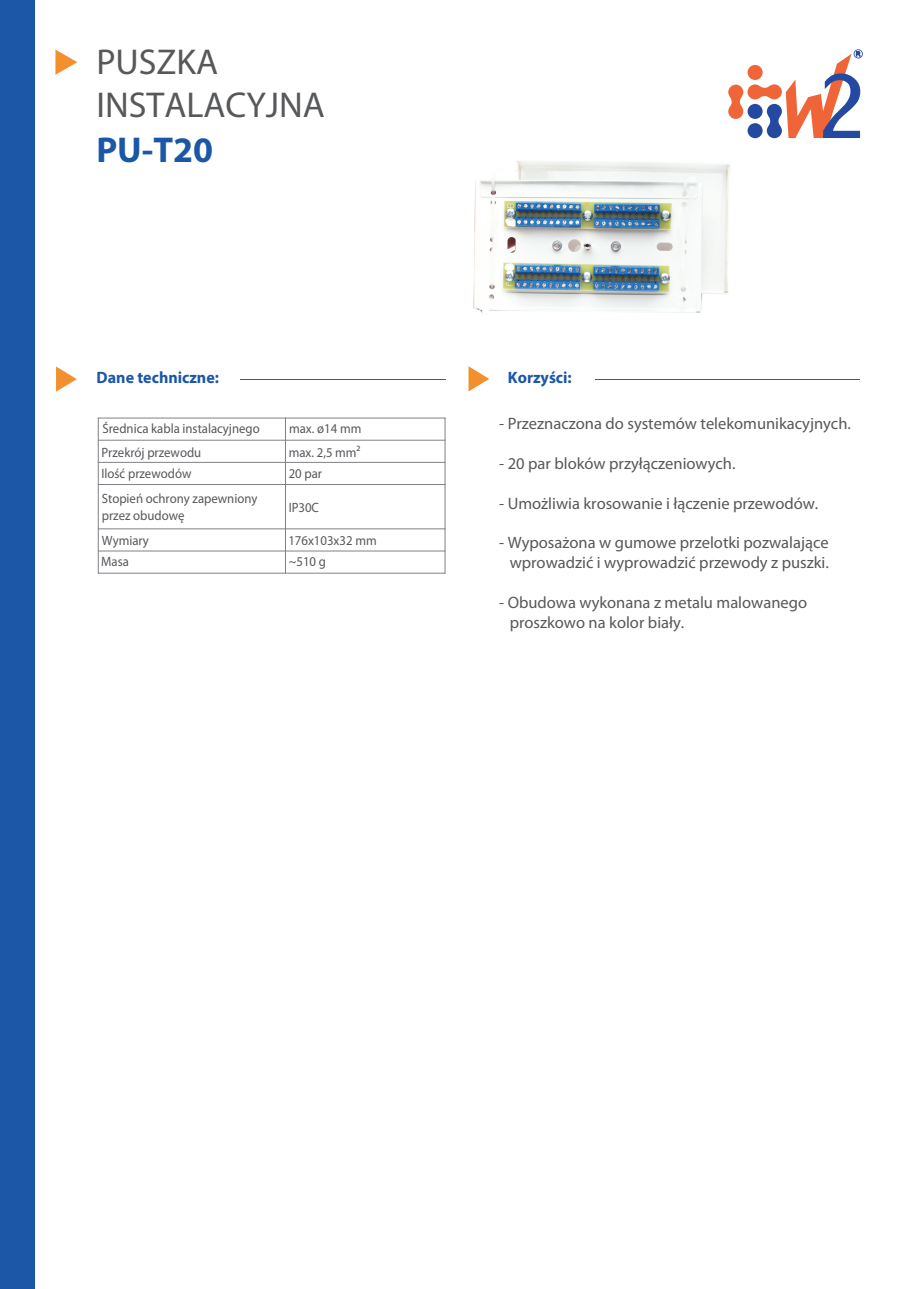
<style>
.page{position:relative;width:919px;height:1289px;background:#fff}
.page>*{position:absolute;margin:0;border:0;box-sizing:border-box;transform-origin:0 0}
.t1{font:36px/43.2px "Myriad Pro";color:#57585a}
.t2{font:700 36px "Myriad Pro";color:#1c57a7}
.t3{font:16.5px/19.8px "Myriad Pro";color:#57585a;text-align:right}
.t4{font:700 16.5px "Myriad Pro";color:#1c57a7}
.t5{font:13.5px/16.2px "Myriad Pro";color:#57585a;scale:.95 1}
</style>
<div class="page">
<svg style="left:729px;top:49px;width:133px;height:89px"></svg>
<hr style="left:240px;top:378px;width:206px;height:1px;background:#57585a">
<hr style="left:98px;top:417px;width:1px;height:156px;background:#808285">
<hr style="left:285px;top:417px;width:1px;height:156px;background:#808285">
<hr style="left:444px;top:417px;width:1px;height:156px;background:#808285">
<hr style="left:98px;top:572px;width:347px;height:1px;background:#808285">
<hr style="left:98px;top:550px;width:347px;height:1px;background:#808285">
<hr style="left:98px;top:528px;width:347px;height:1px;background:#808285">
<hr style="left:98px;top:484px;width:347px;height:1px;background:#808285">
<hr style="left:98px;top:462px;width:347px;height:1px;background:#808285">
<hr style="left:98px;top:440px;width:347px;height:1px;background:#808285">
<hr style="left:98px;top:417px;width:347px;height:1px;background:#808285">
<div style="left:0;top:0;width:34px;height:1288px;background:#1c57a7"></div>
<img style="left:473px;top:161px;width:257px;height:152px">
<hr style="left:594px;top:378px;width:265px;height:1px;background:#57585a">
<svg style="left:55px;top:50px;width:22px;height:25px"></svg>
<svg style="left:56px;top:366px;width:21px;height:26px"></svg>
<svg style="left:468px;top:366px;width:21px;height:25px"></svg>
<h1 class="t1" style="left:96px;top:43px;width:230px">PUSZKA<br>INSTALACYJNA</h1>
<h1 class="t2" style="left:96px;top:135px;width:118px">PU-T20</h1>
<p class="t4" style="left:97px;top:371px;width:124px">Dane techniczne:</p>
<p class="t5" style="left:102px;top:421px;width:167px">Średnica kabla instalacyjnego</p>
<p class="t5" style="left:289px;top:421px;width:77px">max. ø14 mm</p>
<p class="t5" style="left:101px;top:445px;width:106px">Przekrój przewodu</p>
<p class="t5" style="left:102px;top:492px;width:165px">Stopień ochrony zapewniony przez obudowę</p>
<p class="t5" style="left:288px;top:501px;width:33px">IP30C</p>
<p class="t5" style="left:102px;top:533px;width:51px">Wymiary</p>
<p class="t5" style="left:288px;top:533px;width:94px">176x103x32 mm</p>
<p class="t5" style="left:101px;top:555px;width:31px">Masa</p>
<p class="t5" style="left:289px;top:555px;width:41px">~510 g</p>
<p class="t5" style="left:289px;top:445px;width:77px">max. 2,5 mm²</p>
<p class="t5" style="left:101px;top:466px;width:96px">Ilość przewodów</p>
<p class="t5" style="left:289px;top:466px;width:37px">20 par</p>
<p class="t4" style="left:508px;top:371px;width:65px">Korzyści:</p>
<p class="t3" style="left:499px;top:415px;width:353px">- Przeznaczona do systemów telekomunikacyjnych.</p>
<p class="t3" style="left:499px;top:455px;width:238px">- 20 par bloków przyłączeniowych.</p>
<p class="t3" style="left:499px;top:494px;width:321px">- Umożliwia krosowanie i łączenie przewodów.</p>
<p class="t3" style="left:499px;top:534px;width:331px">- Wyposażona w gumowe przelotki pozwalające wprowadzić i wyprowadzić przewody z puszki.</p>
<p class="t3" style="left:509px;top:594px;width:299px;text-align:left;text-indent:-10px">- Obudowa wykonana z metalu malowanego proszkowo na kolor biały.</p>
</div>
